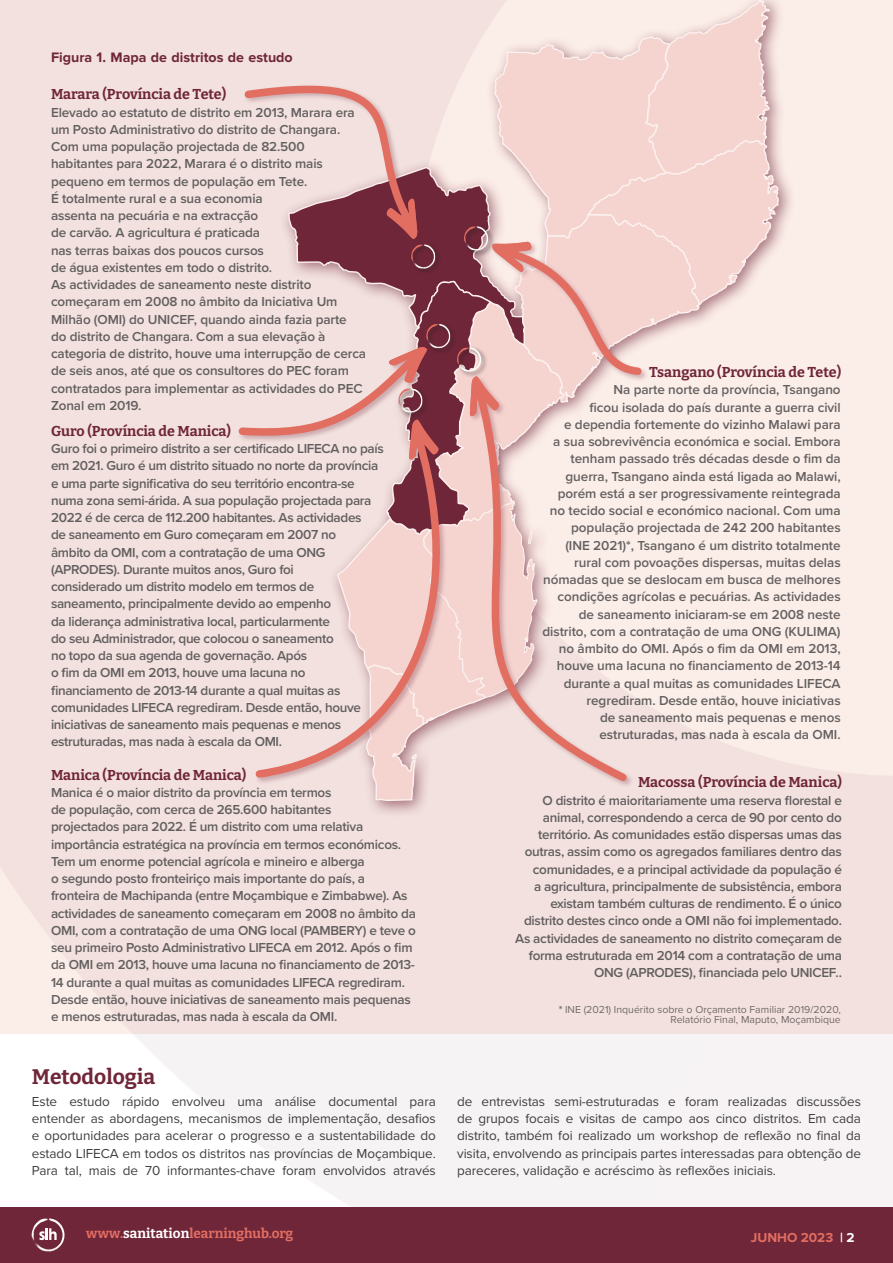
<style>
.page{position:relative;width:893px;height:1263px;background:#fff}
.page>*{position:absolute;margin:0;border:0;box-sizing:border-box;transform-origin:0 0}
.Body_Header_PLUS{font:100 21px "Bitter";color:#702639}
.Body_Header{font:100 14.25px "Bitter";letter-spacing:-.005em;color:#702639}
.Table_Title_-_Horizo{font:700 14.25px "Proxima Nova";color:#702639}
.t1{font:600 13.5px/17.2px "Proxima Nova";letter-spacing:-.02em;color:#3e3e3f}
.Body_2_col{font:13.5px/17.2px "Proxima Nova";letter-spacing:-.005em;color:#3e3e3f;text-align:justify}
.t2{font:100 13.5px "Bitter";color:#e16e61}
.t3{font:700 13.5px "Proxima Nova";color:#e16e61}
.t4{font:10.5px/10.5px "Proxima Nova";color:#3e3e3f;text-align:right}
.s1{font-weight:700}
.s2{color:#fff}
</style>
<div class="page">
<img style="left:0;top:1033px;width:892px;height:175px">
<div style="left:0;top:0;width:893px;height:1033px;background:#f2e1de"></div>
<div style="left:280px;top:0;width:516px;height:818px;background:#702639;opacity:.6"></div>
<svg style="left:238px;top:0;width:541px;height:801px"></svg>
<div style="left:0;top:1208px;width:893px;height:55px;background:#702639"></div>
<svg style="left:31px;top:1218px;width:34px;height:33px"></svg>
<p class="Table_Title_-_Horizo" style="left:51px;top:49px;width:243px">Figura 1. Mapa de distritos de estudo</p>
<p class="Body_Header" style="left:51px;top:85px;width:177px">Marara (Província de Tete)</p>
<p class="t1" style="left:51px;top:103px;width:317px">Elevado ao estatuto de distrito em 2013, Marara era um Posto Administrativo do distrito de Changara.<br>Com uma população projectada de 82.500 habitantes para 2022, Marara é o distrito mais pequeno em termos de população em Tete.<br>É totalmente rural e a sua economia<br>assenta na pecuária e na extracção<br>de carvão. A agricultura é praticada<br>nas terras baixas dos poucos cursos<br>de água existentes em todo o distrito.<br>As actividades de saneamento neste distrito começaram em 2008 no âmbito da Iniciativa Um Milhão (OMI) do UNICEF, quando ainda fazia parte<br>do distrito de Changara. Com a sua elevação à categoria de distrito, houve uma interrupção de cerca de seis anos, até que os consultores do PEC foram contratados para implementar as actividades do PEC Zonal em 2019.</p>
<p class="Body_Header" style="left:51px;top:422px;width:182px">Guro (Província de Manica)</p>
<p class="t1" style="left:51px;top:439px;width:334px">Guro foi o primeiro distrito a ser certificado LIFECA no país em 2021. Guro é um distrito situado no norte da província e uma parte significativa do seu território encontra-se numa zona semi-árida. A sua população projectada para 2022 é de cerca de 112.200 habitantes. As actividades<br>de saneamento em Guro começaram em 2007 no<br>âmbito da OMI, com a contratação de uma ONG (APRODES). Durante muitos anos, Guro foi<br>considerado um distrito modelo em termos de saneamento, principalmente devido ao empenho<br>da liderança administrativa local, particularmente<br>do seu Administrador, que colocou o saneamento<br>no topo da sua agenda de governação. Após<br>o fim da OMI em 2013, houve uma lacuna no financiamento de 2013-14 durante a qual muitas as comunidades LIFECA regrediram. Desde então, houve iniciativas de saneamento mais pequenas e menos estruturadas, mas nada à escala da OMI.</p>
<p class="Body_Header" style="left:51px;top:765px;width:197px">Manica (Província de Manica)</p>
<p class="t1" style="left:51px;top:783px;width:366px">Manica é o maior distrito da província em termos<br>de população, com cerca de 265.600 habitantes<br>projectados para 2022. É um distrito com uma relativa importância estratégica na província em termos económicos.<br>Tem um enorme potencial agrícola e mineiro e alberga<br>o segundo posto fronteiriço mais importante do país, a fronteira de Machipanda (entre Moçambique e Zimbabwe). As actividades de saneamento começaram em 2008 no âmbito da OMI, com a contratação de uma ONG local (PAMBERY) e teve o seu primeiro Posto Administrativo LIFECA em 2012. Após o fim da OMI em 2013, houve uma lacuna no financiamento de 2013- 14 durante a qual muitas as comunidades LIFECA regrediram.<br>Desde então, houve iniciativas de saneamento mais pequenas e menos estruturadas, mas nada à escala da OMI.</p>
<p class="Body_Header" style="left:649px;top:363px;width:194px">Tsangano (Província de Tete)</p>
<p class="t1" style="left:542px;top:381px;width:300px;text-align:right">Na parte norte da província, Tsangano<br>ficou isolada do país durante a guerra civil<br>e dependia fortemente do vizinho Malawi para<br>a sua sobrevivência económica e social. Embora tenham passado três décadas desde o fim da guerra, Tsangano ainda está ligada ao Malawi, porém está a ser progressivamente reintegrada no tecido social e económico nacional. Com uma população projectada de 242 200 habitantes<br>(INE 2021)*, Tsangano é um distrito totalmente rural com povoações dispersas, muitas delas nómadas que se deslocam em busca de melhores condições agrícolas e pecuárias. As actividades de saneamento iniciaram-se em 2008 neste distrito, com a contratação de uma ONG (KULIMA) no âmbito do OMI. Após o fim da OMI em 2013, houve uma lacuna no financiamento de 2013-14 durante a qual muitas as comunidades LIFECA regrediram. Desde então, houve iniciativas<br>de saneamento mais pequenas e menos estruturadas, mas nada à escala da OMI.</p>
<p class="Body_Header" style="left:638px;top:773px;width:205px">Macossa (Província de Manica)</p>
<p class="t1" style="left:515px;top:791px;width:328px;text-align:right">O distrito é maioritariamente uma reserva florestal e animal, correspondendo a cerca de 90 por cento do território. As comunidades estão dispersas umas das outras, assim como os agregados familiares dentro das comunidades, e a principal actividade da população é<br>a agricultura, principalmente de subsistência, embora existam também culturas de rendimento. É o único distrito destes cinco onde a OMI não foi implementado.<br>As actividades de saneamento no distrito começaram de forma estruturada em 2014 com a contratação de uma ONG (APRODES), financiada pelo UNICEF..</p>
<p class="t4" style="left:559px;top:1003px;width:284px"><span class="s1">*</span> INE (2021) Inquérito sobre o Orçamento Familiar 2019/2020,<br>Relatório Final, Maputo, Moçambique</p>
<p class="Body_Header_PLUS" style="left:32px;top:1064px;width:125px">Metodologia</p>
<p class="Body_2_col" style="left:32px;top:1092px;width:405px">Este estudo rápido envolveu uma análise documental para entender as abordagens, mecanismos de implementação, desafios e oportunidades para acelerar o progresso e a sustentabilidade do estado LIFECA em todos os distritos nas províncias de Moçambique.<br>Para tal, mais de 70 informantes-chave foram envolvidos através</p>
<p class="Body_2_col" style="left:457px;top:1092px;width:405px">de entrevistas semi-estruturadas e foram realizadas discussões de grupos focais e visitas de campo aos cinco distritos. Em cada distrito, também foi realizado um workshop de reflexão no final da visita, envolvendo as principais partes interessadas para obtenção de pareceres, validação e acréscimo às reflexões iniciais.</p>
<p class="t2" style="left:86px;top:1225px;width:209px">www.<span class="s2">sanitation</span>learninghub.org</p>
<p class="t3" style="left:751px;top:1229px;width:105px">JUNHO 2023 <span class="s2">| 2</span></p>
</div>
